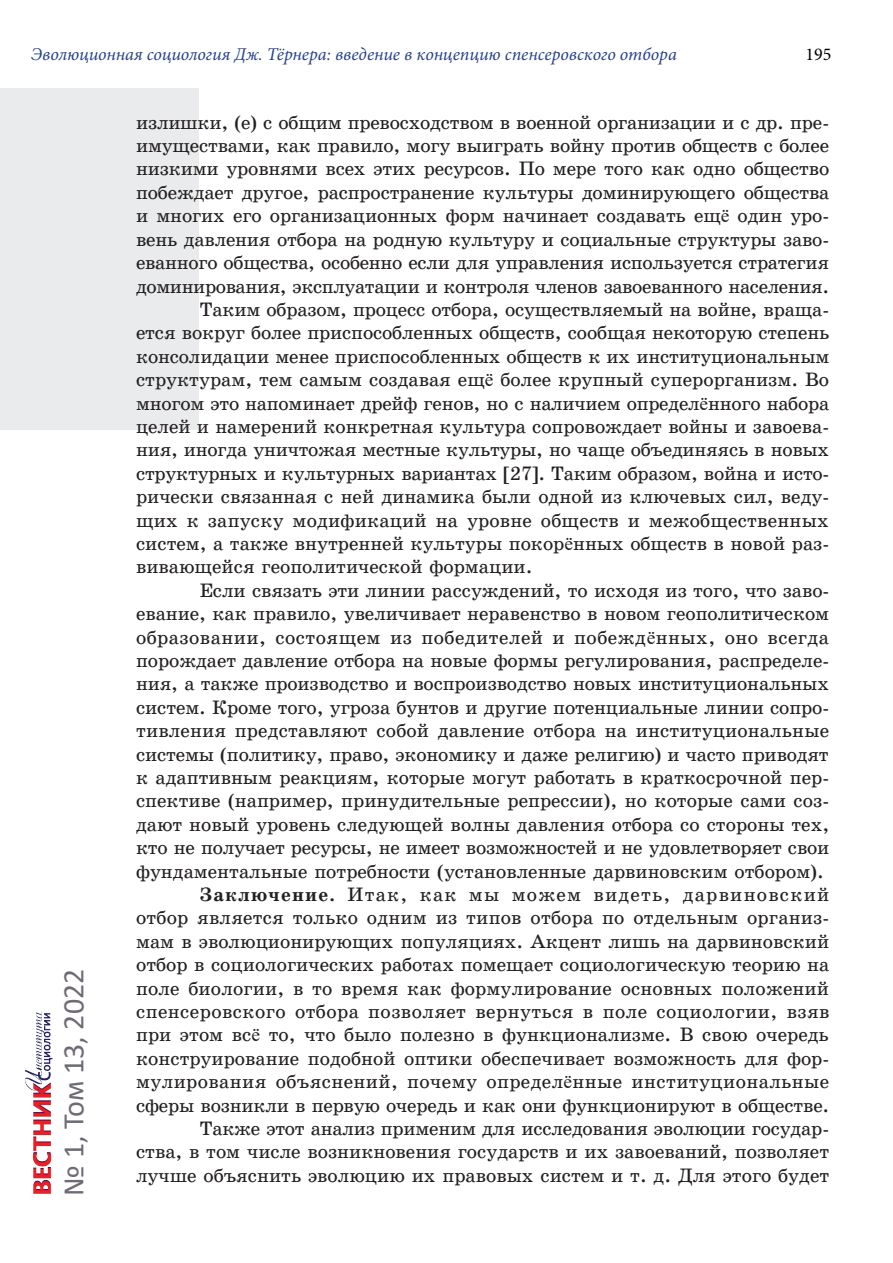
<style>
.page{position:relative;width:893px;height:1263px;background:#fff}
.page>*{position:absolute;margin:0;border:0;box-sizing:border-box;transform-origin:0 0}
.t1{font:30px "Calibri";color:#706a75}
.Текст{font:19.5px/23.4px "School Book C";color:#231f20;text-align:justify}
.t2{font:italic 18px "Minion Pro";color:#25408b}
.t3{font:18px "Minion Pro";color:#000}
.s1{font-family:"Times New Roman"}
.s2{font-family:"School Book C Bold"}
</style>
<div class="page">
<div style="left:0;top:88px;width:198px;height:341px;background:#eaebed"></div>
<img style="left:24px;top:1011px;width:29px;height:183px">
<p class="t2" style="left:31px;top:42px;width:647px">Эволюционная социология Дж. Тёрнера: введение в концепцию спенсеровского отбора</p>
<p class="t3" style="left:805px;top:42px;width:27px">195</p>
<h1 class="t1" style="left:53px;top:1196px;width:229px;rotate:-90deg">№ 1, Том 13, 2022</h1>
<p class="Текст" style="left:136px;top:111px;width:695px">излишки, (е) с общим превосходством в военной организации и с др. пре&shy;имуществами, как правило, могу выиграть войну против обществ с более низкими уровнями всех этих ресурсов. По мере того как одно общество побеждает другое, распространение культуры доминирующего общества и многих его организационных форм начинает создавать ещ<span class="s1">ё</span> один уро&shy;вень давления отбора на родную культуру и социальные структуры заво&shy;еванного общества, особенно если для управления используется стратегия доминирования, эксплуатации и контроля членов завоеванного населения.</p>
<p class="Текст" style="left:136px;top:298px;width:695px;text-indent:64px">Таким образом, процесс отбора, осуществляемый на войне, враща&shy;ется вокруг более приспособленных обществ, сообщая некоторую степень консолидации менее приспособленных обществ к их институциональным структурам, тем самым создавая ещ<span class="s1">ё</span> более крупный суперорганизм. Во многом это напоминает дрейф генов, но с наличием определ<span class="s1">ё</span>нного набора целей и намерений конкретная культура сопровождает войны и завоева&shy;ния, иногда уничтожая местные культуры, но чаще объединяясь в новых структурных и культурных вариантах [27]. Таким образом, война и исто&shy;рически связанная с ней динамика были одной из ключевых сил, веду&shy;щих к запуску модификаций на уровне обществ и межобщественных систем, а также внутренней культуры покор<span class="s1">ё</span>нных обществ в новой раз&shy;вивающейся геополитической формации.</p>
<p class="Текст" style="left:136px;top:579px;width:695px;text-indent:64px">Если связать эти линии рассуждений, то исходя из того, что заво&shy;евание, как правило, увеличивает неравенство в новом геополитическом образовании, состоящем из победителей и побежд<span class="s1">ё</span>нных, оно всегда порождает давление отбора на новые формы регулирования, распределе&shy;ния, а также производство и воспроизводство новых институциональных систем. Кроме того, угроза бунтов и другие потенциальные линии сопро&shy;тивления представляют собой давление отбора на институциональные системы (политику, право, экономику и даже религию) и часто приводят к адаптивным реакциям, которые могут работать в краткосрочной пер&shy;спективе (например, принудительные репрессии), но которые сами соз&shy;дают новый уровень следующей волны давления отбора со стороны тех, кто не получает ресурсы, не имеет возможностей и не удовлетворяет свои фундаментальные потребности (установленные дарвиновским отбором).</p>
<p class="Текст" style="left:136px;top:883px;width:695px;text-indent:64px"><span class="s2">Заключение.</span> Итак, как мы можем видеть, дарвиновский отбор является только одним из типов отбора по отдельным организ&shy;мам в эволюционирующих популяциях. Акцент лишь на дарвиновский отбор в социологических работах помещает социологическую теорию на поле биологии, в то время как формулирование основных положений спенсеровского отбора позволяет вернуться в поле социологии, взяв при этом вс<span class="s1">ё</span> то, что было полезно в функционализме. В свою очередь конструирование подобной оптики обеспечивает возможность для фор&shy;мулирования объяснений, почему определ<span class="s1">ё</span>нные институциональные сферы возникли в первую очередь и как они функционируют в обществе.</p>
<p class="Текст" style="left:136px;top:1117px;width:695px;text-indent:64px">Также этот анализ применим для исследования эволюции государ&shy;ства, в том числе возникновения государств и их завоеваний, позволяет лучше объяснить эволюцию их правовых систем и т. д. Для этого будет</p>
</div>
